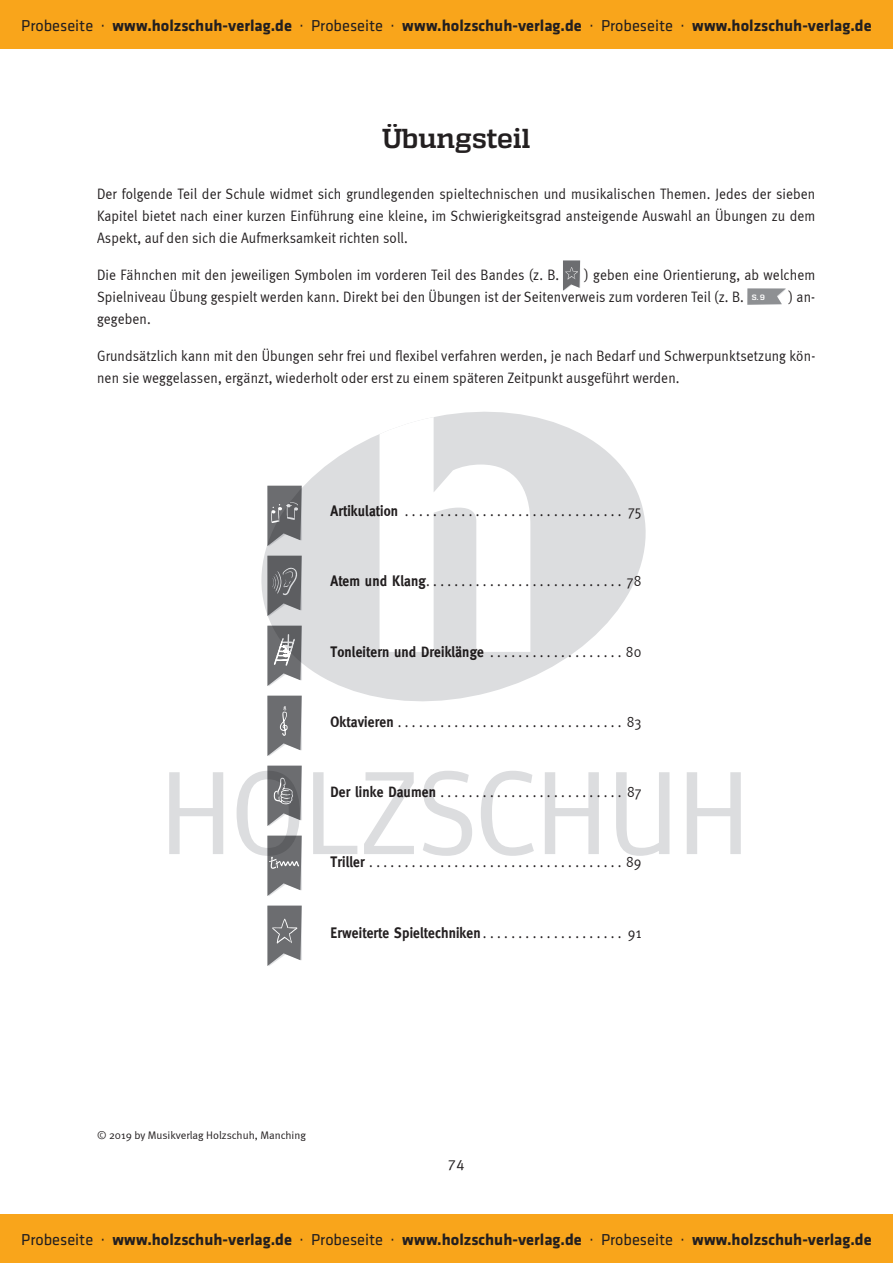
<style>
.page{position:relative;width:893px;height:1263px;background:#fff}
.page>*{position:absolute;margin:0;border:0;box-sizing:border-box;transform-origin:0 0}
.t1{font:700 27.45px "Quadon";letter-spacing:-.01em;color:#231f20}
.t2{font:700 16.35px "Klavika";color:#231f20}
.t3{font:15px/21.9px "Meta Normal";letter-spacing:.01em;color:#231f20;scale:.9 1}
.t4{font:700 15px "Meta";letter-spacing:.01em;color:#231f20;scale:.9 1}
.t5{font:15px "Meta Correspondence";color:#231f20}
.t6{font:10.95px "Meta Normal";letter-spacing:-.005em;color:#231f20}
.t7{font:700 7.65px "Quadon";color:#fff}
.s1{font-weight:400}
.s2{font-family:"Meta";font-weight:700}
.s3{font-family:"Meta Normal";font-weight:400}
</style>
<div class="page">
<div style="left:0;top:1214px;width:893px;height:49px;background:#f9a51b"></div>
<div style="left:0;top:0;width:893px;height:49px;background:#f9a51b"></div>
<svg style="left:616px;top:772px;width:53px;height:84px"></svg>
<svg style="left:169px;top:772px;width:54px;height:82px"></svg>
<svg style="left:313px;top:772px;width:44px;height:82px"></svg>
<svg style="left:364px;top:772px;width:50px;height:82px"></svg>
<svg style="left:423px;top:771px;width:49px;height:85px"></svg>
<svg style="left:481px;top:771px;width:53px;height:85px"></svg>
<svg style="left:545px;top:772px;width:54px;height:82px"></svg>
<svg style="left:687px;top:772px;width:54px;height:82px"></svg>
<svg style="left:261px;top:411px;width:385px;height:291px;fill:#dcdddf"></svg>
<svg style="left:380px;top:412px;width:150px;height:240px"></svg>
<svg style="left:267px;top:486px;width:35px;height:60px;background:#7d7e81"></svg>
<svg style="left:267px;top:556px;width:35px;height:60px;background:#76787a"></svg>
<svg style="left:267px;top:626px;width:35px;height:60px"></svg>
<svg style="left:267px;top:696px;width:35px;height:60px;background:#87878a"></svg>
<svg style="left:237px;top:766px;width:65px;height:130px"></svg>
<svg style="left:267px;top:906px;width:35px;height:60px;background:#88888b"></svg>
<svg style="left:747px;top:288px;width:39px;height:17px"></svg>
<svg style="left:563px;top:260px;width:17px;height:31px"></svg>
<p class="t2" style="left:21px;top:16px;width:852px"><span class="s1">Probeseite ·</span> www.holzschuh-verlag.de <span class="s1">· Probeseite ·</span> www.holzschuh-verlag.de <span class="s1">· Probeseite ·</span> www.holzschuh-verlag.de</p>
<h1 class="t1" style="left:382px;top:123px;width:151px">Übungsteil</h1>
<p class="t3" style="left:97px;top:182px;width:800px;text-align:justify">Der folgende Teil der Schule widmet sich grundlegenden spieltechnischen und musikalischen Themen. Jedes der sieben Kapitel bietet nach einer kurzen Einführung eine kleine, im Schwierigkeitsgrad ansteigende Auswahl an Übungen zu dem Aspekt, auf den sich die Aufmerksamkeit richten soll.</p>
<p class="t3" style="left:97px;top:264px;width:515px">Die Fähnchen mit den jeweiligen Symbolen im vorderen Teil des Bandes (z. B.</p>
<p class="t3" style="left:97px;top:264px;width:799px;text-indent:488px">) geben eine Orientierung, ab welchem<br>Spielniveau Übung gespielt werden kann. Direkt bei den Übungen ist der Seitenverweis zum vorderen Teil (z. B.</p>
<p class="t3" style="left:789px;top:286px;width:31px">) an-</p>
<p class="t7" style="left:752px;top:293px;width:15px">S. 9</p>
<p class="t3" style="left:97px;top:308px;width:61px">gegeben.</p>
<p class="t3" style="left:97px;top:345px;width:800px">Grundsätzlich kann mit den Übungen sehr frei und flexibel verfahren werden, je nach Bedarf und Schwerpunktsetzung kön&shy;nen sie weggelassen, ergänzt, wiederholt oder erst zu einem späteren Zeitpunkt ausgeführt werden.</p>
<p class="t3" style="left:330px;top:500px;width:347px"><span class="s2">Artikulation</span> ............................... 75</p>
<p class="t3" style="left:330px;top:570px;width:347px"><span class="s2">Atem und Klang</span>............................ 78</p>
<p class="t4" style="left:330px;top:643px;width:347px">Tonleitern und Dreiklänge <span class="s3">. . . . . . . . . . . . . . . . . . . 80</span></p>
<p class="t3" style="left:330px;top:710px;width:347px"><span class="s2">Oktavieren</span> ................................ 83</p>
<p class="t3" style="left:330px;top:781px;width:347px"><span class="s2">Der linke Daumen</span> .......................... 87</p>
<p class="t3" style="left:330px;top:851px;width:347px"><span class="s2">Triller</span>....................................89</p>
<p class="t4" style="left:330px;top:924px;width:347px">Erweiterte Spieltechniken <span class="s3">. . . . . . . . . . . . . . . . . . . . 91</span></p>
<p class="t6" style="left:97px;top:1128px;width:210px">© 2019 by Musikverlag Holzschuh, Manching</p>
<p class="t5" style="left:447px;top:1156px;width:19px">74</p>
<p class="t2" style="left:21px;top:1230px;width:852px"><span class="s1">Probeseite ·</span> www.holzschuh-verlag.de <span class="s1">· Probeseite ·</span> www.holzschuh-verlag.de <span class="s1">· Probeseite ·</span> www.holzschuh-verlag.de</p>
</div>
